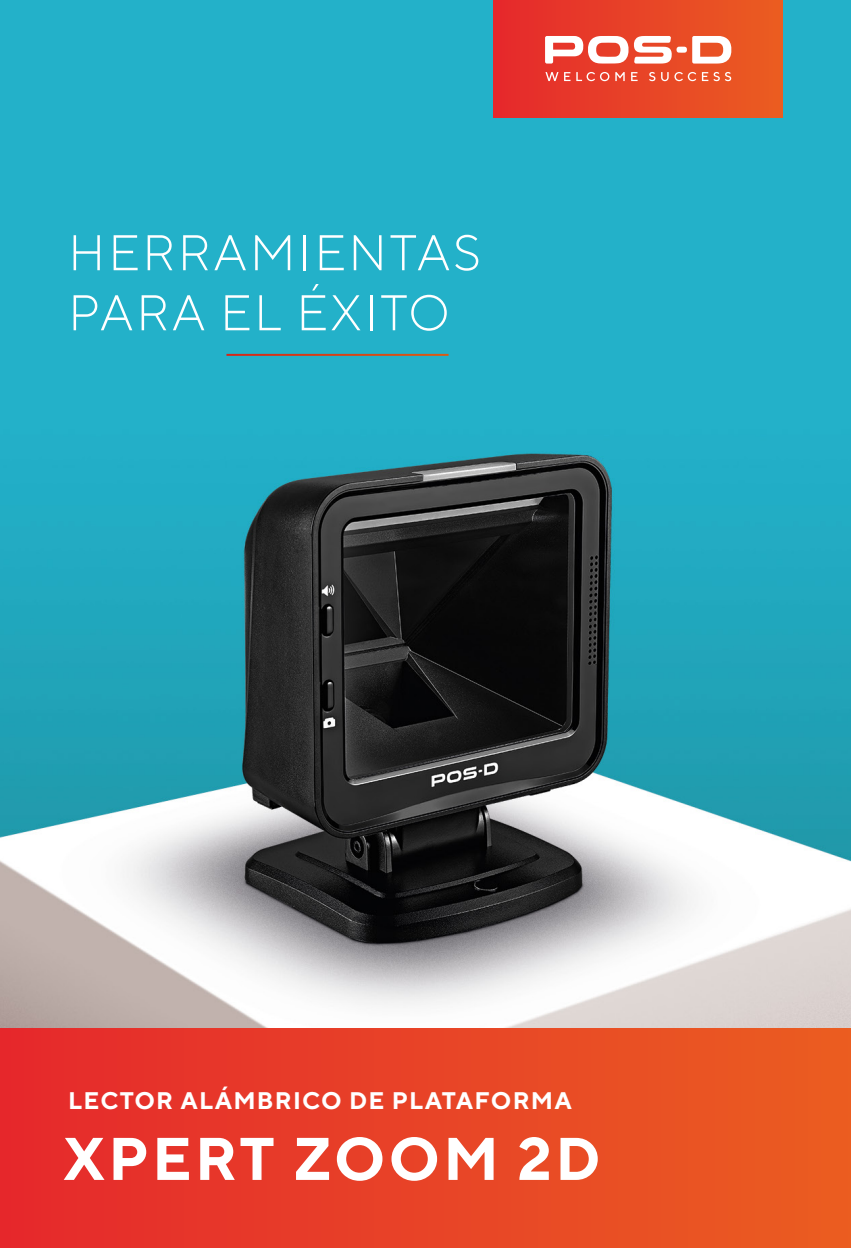
<style>
.page{position:relative;width:851px;height:1248px;background:#fff}
.page>*{position:absolute;margin:0;border:0;box-sizing:border-box;transform-origin:0 0}
.t1{font:700 60px "TT Norms";letter-spacing:.05em;color:#fff}
.t2{font:300 50px/60px "TT Norms";letter-spacing:.05em;color:#fff}
.t3{font:700 24px "TT Norms";letter-spacing:.05em;color:#fff}
</style>
<div class="page">
<img style="left:0;top:0;width:850px;height:1028px">
<hr style="left:226px;top:354px;width:222px;height:2px;background:#fff">
<div style="left:0;top:1028px;width:850px;height:219px;background:linear-gradient(to right,#e5292c,#ea5d21)"></div>
<div style="left:493px;top:0;width:289px;height:117px;background:linear-gradient(to right,#e5282c,#ea5d21)"></div>
<svg style="left:545px;top:72px;width:13px;height:9px"></svg>
<svg style="left:564px;top:72px;width:6px;height:9px"></svg>
<svg style="left:576px;top:72px;width:33px;height:9px"></svg>
<svg style="left:615px;top:72px;width:9px;height:9px"></svg>
<svg style="left:631px;top:72px;width:6px;height:9px"></svg>
<svg style="left:649px;top:72px;width:6px;height:9px"></svg>
<svg style="left:661px;top:72px;width:7px;height:9px"></svg>
<svg style="left:674px;top:72px;width:57px;height:9px"></svg>
<svg style="left:545px;top:36px;width:186px;height:28px"></svg>
<h2 class="t2" style="left:68px;top:221px;width:414px">HERRAMIENTAS<br>PARA EL ÉXITO</h2>
<p class="t3" style="left:68px;top:1085px;width:505px">LECTOR ALÁMBRICO DE PLATAFORMA</p>
<h1 class="t1" style="left:63px;top:1120px;width:539px">XPERT ZOOM 2D</h1>
</div>
